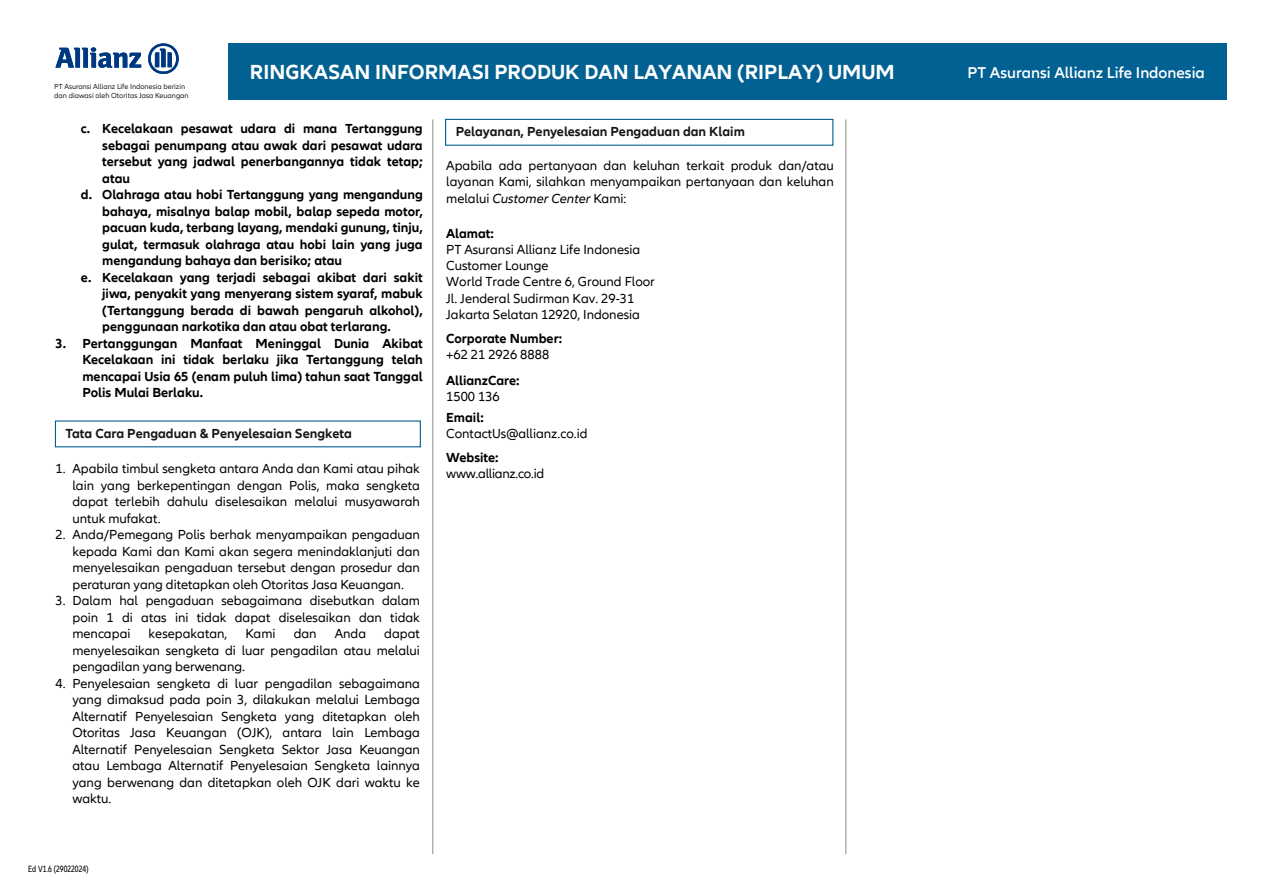
<style>
.page{position:relative;width:1263px;height:893px;background:#fff}
.page>*{position:absolute;margin:0;border:0;box-sizing:border-box;transform-origin:0 0}
.t1{font:700 21px "Allianz Neo";color:#fff}
.t2{font:600 16.2px "Allianz Neo";color:#fff}
.t3{font:13.5px/16.5px "Allianz Neo";color:#000;text-align:justify}
.t4{font:700 13.5px/16.5px "Allianz Neo";color:#000;text-align:justify}
.t5{font:700 13.5px "Allianz Neo";color:#181718}
.t6{font:13.5px "Allianz Neo";letter-spacing:-.02em;color:#000}
.t7{font:condensed 9.3px "Allianz Neo";color:#000;scale:.95 1}
.t8{font:7.5px/9px "Allianz Neo";color:#231f20}
.s1{font-style:italic}
</style>
<div class="page">
<div style="left:228px;top:43px;width:998px;height:56px;background:#006192"></div>
<svg style="left:55px;top:47px;width:86px;height:21px"></svg>
<svg style="left:148px;top:43px;width:31px;height:31px"></svg>
<hr style="left:432px;top:119px;width:1px;height:735px;background:#908f8f">
<hr style="left:845px;top:119px;width:1px;height:735px;background:#908f8f">
<div style="left:445px;top:119px;width:388px;height:27px;border:1px solid #006192"></div>
<h1 class="t1" style="left:250px;top:60px;width:646px">RINGKASAN INFORMASI PRODUK DAN LAYANAN (RIPLAY) UMUM</h1>
<p class="t2" style="left:967px;top:63px;width:239px">PT Asuransi Allianz Life Indonesia</p>
<p class="t8" style="left:54px;top:82px;width:136px">PT Asuransi Allianz Life Indonesia berizin dan diawasi oleh Otoritas Jasa Keuangan</p>
<p class="t4" style="left:81px;top:121px;width:343px">c. Kecelakaan pesawat udara di mana Tertanggung</p>
<p class="t4" style="left:102px;top:137px;width:322px">sebagai penumpang atau awak dari pesawat udara</p>
<p class="t4" style="left:102px;top:154px;width:322px">tersebut yang jadwal penerbangannya tidak tetap;</p>
<p class="t4" style="left:102px;top:170px;width:29px">atau</p>
<p class="t4" style="left:81px;top:187px;width:343px">d. Olahraga atau hobi Tertanggung yang mengandung</p>
<p class="t4" style="left:102px;top:203px;width:322px">bahaya, misalnya balap mobil, balap sepeda motor,</p>
<p class="t4" style="left:102px;top:220px;width:322px">pacuan kuda, terbang layang, mendaki gunung, tinju,</p>
<p class="t4" style="left:102px;top:236px;width:322px">gulat, termasuk olahraga atau hobi lain yang juga</p>
<p class="t4" style="left:102px;top:253px;width:241px">mengandung bahaya dan berisiko; atau</p>
<p class="t4" style="left:81px;top:269px;width:343px">e. Kecelakaan yang terjadi sebagai akibat dari sakit</p>
<p class="t4" style="left:102px;top:286px;width:322px">jiwa, penyakit yang menyerang sistem syaraf, mabuk</p>
<p class="t4" style="left:102px;top:302px;width:322px">(Tertanggung berada di bawah pengaruh alkohol),</p>
<p class="t4" style="left:102px;top:319px;width:290px">penggunaan narkotika dan atau obat terlarang.</p>
<p class="t4" style="left:82px;top:335px;width:342px;text-indent:-27px">3. Pertanggungan Manfaat Meninggal Dunia Akibat Kecelakaan ini tidak berlaku jika Tertanggung telah mencapai Usia 65 (enam puluh lima) tahun saat Tanggal Polis Mulai Berlaku.</p>
<p class="t5" style="left:66px;top:425px;width:288px">Tata Cara Pengaduan &amp; Penyelesaian Sengketa</p>
<p class="t3" style="left:72px;top:461px;width:349px;text-indent:-17px">1. Apabila timbul sengketa antara Anda dan Kami atau pihak lain yang berkepentingan dengan Polis, maka sengketa dapat terlebih dahulu diselesaikan melalui musyawarah untuk mufakat.</p>
<p class="t3" style="left:72px;top:527px;width:349px;text-indent:-17px">2. Anda/Pemegang Polis berhak menyampaikan pengaduan kepada Kami dan Kami akan segera menindaklanjuti dan menyelesaikan pengaduan tersebut dengan prosedur dan peraturan yang ditetapkan oleh Otoritas Jasa Keuangan.</p>
<p class="t3" style="left:72px;top:593px;width:349px;text-indent:-17px">3. Dalam hal pengaduan sebagaimana disebutkan dalam poin 1 di atas ini tidak dapat diselesaikan dan tidak mencapai</p>
<p class="t5" style="left:456px;top:124px;width:291px">Pelayanan, Penyelesaian Pengaduan dan Klaim</p>
<p class="t3" style="left:446px;top:158px;width:389px">Apabila ada pertanyaan dan keluhan terkait produk dan/atau layanan Kami, silahkan menyampaikan pertanyaan dan keluhan melalui <span class="s1">Customer Center</span> Kami:</p>
<p class="t4" style="left:446px;top:225px;width:49px">Alamat:</p>
<p class="t3" style="left:446px;top:242px;width:210px;text-align:left">PT Asuransi Allianz Life Indonesia<br>Customer Lounge<br>World Trade Centre 6, Ground Floor<br>Jl. Jenderal Sudirman Kav. 29-31<br>Jakarta Selatan 12920, Indonesia</p>
<p class="t4" style="left:446px;top:330px;width:117px">Corporate Number:</p>
<p class="t3" style="left:446px;top:347px;width:105px">+62 21 2926 8888</p>
<p class="t4" style="left:446px;top:372px;width:75px">AllianzCare:</p>
<p class="t3" style="left:446px;top:388px;width:55px">1500 136</p>
<p class="t4" style="left:446px;top:409px;width:39px">Email:</p>
<p class="t3" style="left:446px;top:426px;width:143px">ContactUs@allianz.co.id</p>
<p class="t4" style="left:446px;top:450px;width:54px">Website:</p>
<p class="t6" style="left:446px;top:466px;width:99px">www.allianz.co.id</p>
<p class="t3" style="left:72px;top:626px;width:349px;text-indent:312px">dapat menyelesaikan sengketa di luar pengadilan atau melalui pengadilan yang berwenang.</p>
<p class="t3" style="left:72px;top:675px;width:349px;text-indent:-17px">4. Penyelesaian sengketa di luar pengadilan sebagaimana yang dimaksud pada poin 3, dilakukan melalui Lembaga Alternatif Penyelesaian Sengketa yang ditetapkan oleh Otoritas Jasa Keuangan (OJK), antara lain Lembaga Alternatif Penyelesaian Sengketa Sektor Jasa Keuangan atau Lembaga Alternatif Penyelesaian Sengketa lainnya yang berwenang dan ditetapkan oleh OJK dari waktu ke waktu.</p>
<p class="t3" style="left:149px;top:626px;width:80px">kesepakatan,</p>
<p class="t3" style="left:245px;top:626px;width:32px">Kami</p>
<p class="t3" style="left:294px;top:626px;width:24px">dan</p>
<p class="t3" style="left:335px;top:626px;width:33px">Anda</p>
<p class="t7" style="left:28px;top:863px;width:65px">Ed V1.6 (29022024)</p>
<p class="t7" style="left:56px;top:863px;width:32px">04 1023)</p>
<p class="t7" style="left:48px;top:863px;width:42px">5 1010 3</p>
<p class="t7" style="left:48px;top:863px;width:5px">1</p>
<p class="t7" style="left:48px;top:863px;width:26px">4 3 3</p>
<p class="t7" style="left:48px;top:863px;width:5px">2</p>
<p class="t7" style="left:48px;top:863px;width:18px">3 8</p>
<p class="t7" style="left:56px;top:863px;width:34px">DDMMYY</p>
</div>
